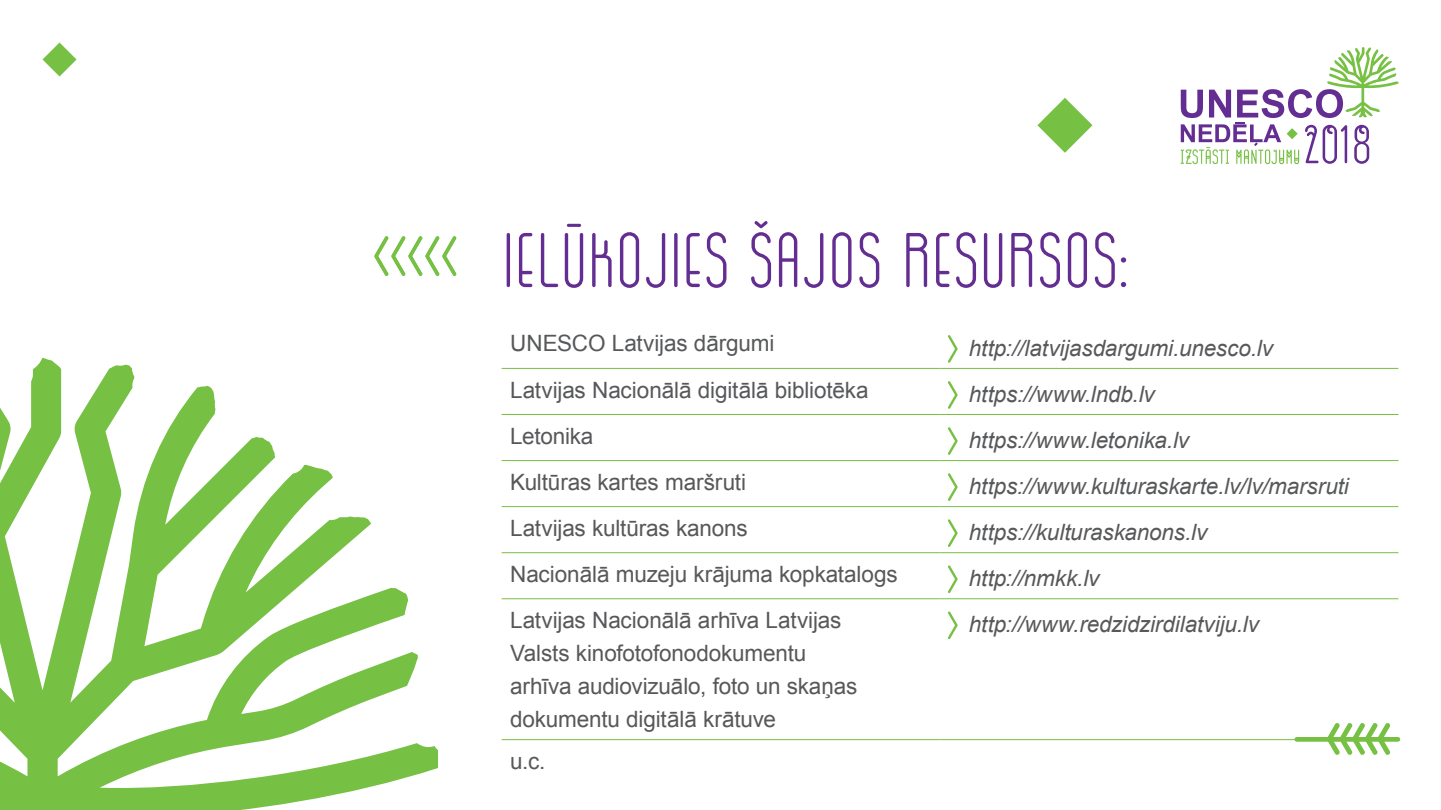
<style>
.page{position:relative;width:1441px;height:810px;background:#fff}
.page>*{position:absolute;margin:0;border:0;box-sizing:border-box;transform-origin:0 0}
.t1{font:77.4px "GOGOIA";letter-spacing:-.005em;color:#632d91}
.t2{font:22.5px/33px "Arial";letter-spacing:-.005em;color:#57585a}
.t3{font:italic 22.5px "Arial";letter-spacing:-.005em;color:#57585a}
</style>
<div class="page">
<svg style="left:1180px;top:47px;width:218px;height:117px"></svg>
<svg style="left:1037px;top:98px;width:55px;height:55px"></svg>
<hr style="left:501px;top:368px;width:438px;height:1px;background:#76c043">
<hr style="left:939px;top:368px;width:459px;height:1px;background:#76c043">
<hr style="left:501px;top:414px;width:438px;height:1px;background:#76c043">
<hr style="left:939px;top:414px;width:459px;height:1px;background:#76c043">
<hr style="left:501px;top:460px;width:438px;height:1px;background:#76c043">
<hr style="left:939px;top:460px;width:459px;height:1px;background:#76c043">
<hr style="left:501px;top:506px;width:438px;height:1px;background:#76c043">
<hr style="left:939px;top:506px;width:459px;height:1px;background:#76c043">
<hr style="left:501px;top:552px;width:438px;height:1px;background:#76c043">
<hr style="left:939px;top:552px;width:459px;height:1px;background:#76c043">
<hr style="left:501px;top:598px;width:438px;height:1px;background:#76c043">
<hr style="left:939px;top:598px;width:459px;height:1px;background:#76c043">
<hr style="left:501px;top:739px;width:438px;height:1px;background:#76c043">
<hr style="left:939px;top:739px;width:459px;height:1px;background:#76c043">
<svg style="left:948px;top:335px;width:9px;height:28px"></svg>
<svg style="left:948px;top:381px;width:9px;height:28px"></svg>
<svg style="left:948px;top:427px;width:9px;height:28px"></svg>
<svg style="left:948px;top:473px;width:9px;height:28px"></svg>
<svg style="left:948px;top:519px;width:9px;height:28px"></svg>
<svg style="left:948px;top:565px;width:9px;height:28px"></svg>
<svg style="left:948px;top:612px;width:9px;height:27px"></svg>
<svg style="left:1327px;top:723px;width:64px;height:32px"></svg>
<div style="left:1296px;top:737px;width:101px;height:5px;background:#76c043"></div>
<svg style="left:43px;top:43px;width:34px;height:34px"></svg>
<svg style="left:0;top:358px;width:438px;height:452px"></svg>
<svg style="left:374px;top:236px;width:83px;height:40px"></svg>
<h1 class="t1" style="left:501px;top:220px;width:628px">IELŪKOJIES ŠAJOS RESURSOS:</h1>
<p class="t2" style="left:510px;top:327px;width:266px">UNESCO Latvijas dārgumi</p>
<p class="t3" style="left:968px;top:333px;width:305px">http://latvijasdargumi.unesco.lv</p>
<p class="t2" style="left:510px;top:373px;width:360px">Latvijas Nacionālā digitālā bibliotēka</p>
<p class="t3" style="left:968px;top:379px;width:187px">https://www.lndb.lv</p>
<p class="t2" style="left:510px;top:419px;width:85px">Letonika</p>
<p class="t3" style="left:968px;top:425px;width:222px">https://www.letonika.lv</p>
<p class="t2" style="left:510px;top:466px;width:237px">Kultūras kartes maršruti</p>
<p class="t3" style="left:968px;top:471px;width:381px">https://www.kulturaskarte.lv/lv/marsruti</p>
<p class="t2" style="left:510px;top:512px;width:239px">Latvijas kultūras kanons</p>
<p class="t3" style="left:968px;top:517px;width:240px">https://kulturaskanons.lv</p>
<p class="t2" style="left:510px;top:558px;width:389px">Nacionālā muzeju krājuma kopkatalogs</p>
<p class="t3" style="left:968px;top:564px;width:132px">http://nmkk.lv</p>
<p class="t2" style="left:510px;top:604px;width:349px">Latvijas Nacionālā arhīva Latvijas Valsts kinofotofonodokumentu arhīva audiovizuālo, foto un skaņas dokumentu digitālā krātuve</p>
<p class="t3" style="left:968px;top:610px;width:291px">http://www.redzidzirdilatviju.lv</p>
<p class="t2" style="left:510px;top:745px;width:37px">u.c.</p>
</div>
